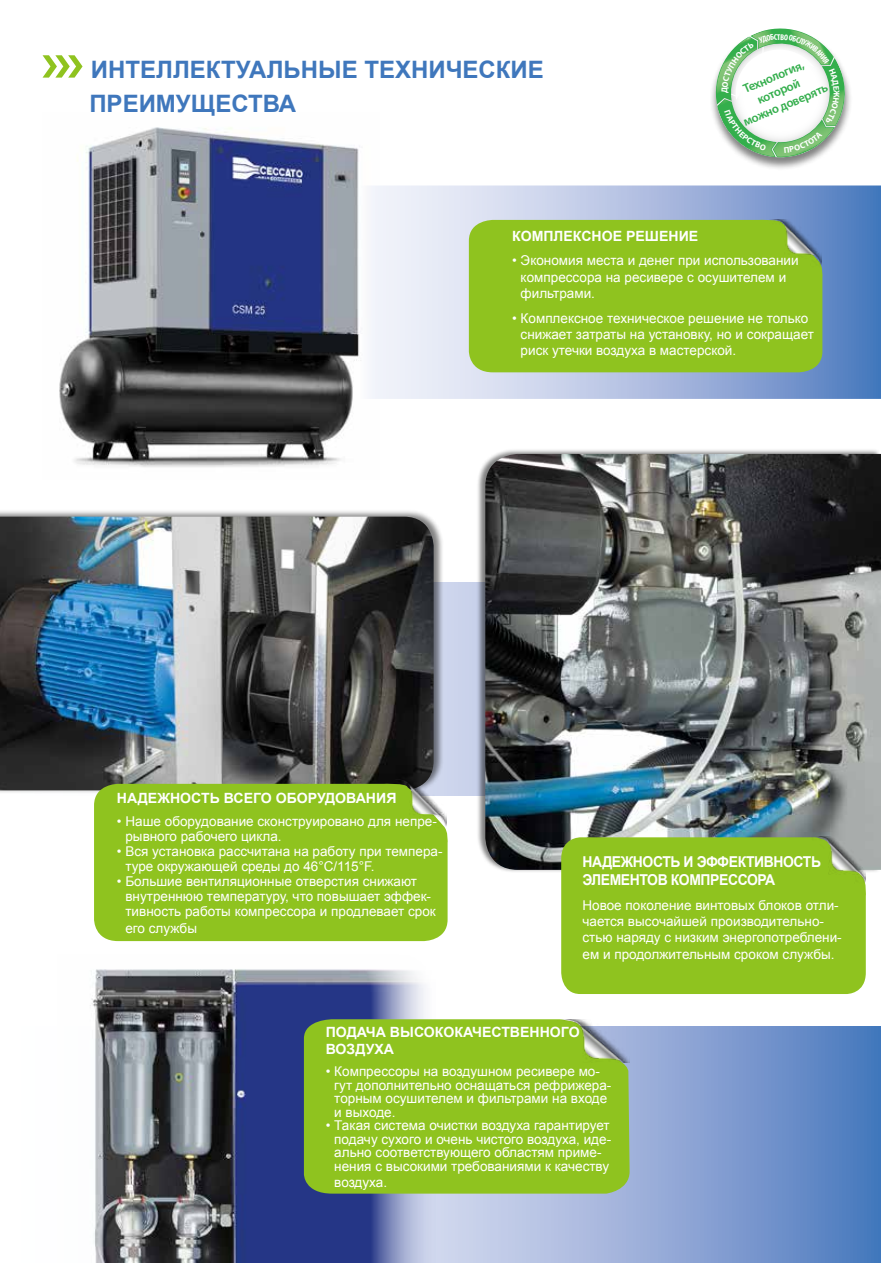
<style>
.page{position:relative;width:881px;height:1263px;background:#fff}
.page>*{position:absolute;margin:0;border:0;box-sizing:border-box;transform-origin:0 0}
.t1{font:700 24px/34.5px "Arial";color:#3f77bc}
.t2{font:700 15px/18px "Arial";letter-spacing:-.03em;color:#fff;scale:.93 1}
.t3{font:700 14.1px/17px "Arial";color:#fff}
.t4{font:13.5px/16.2px "Arial";color:#fff}
.t5{font:600 12.6px/15.1px "Myriad Pro";color:#33ae4c;text-align:center}
</style>
<div class="page">
<svg style="left:880px;top:185px;width:1px;height:84px"></svg>
<hr style="left:880px;top:1027px;width:1px;height:236px;background:#3f77bc">
<div style="left:0;top:583px;width:880px;height:212px;background:#cbd3eb"></div>
<svg style="left:381px;top:186px;width:499px;height:212px"></svg>
<svg style="left:440px;top:1027px;width:440px;height:236px"></svg>
<div style="left:0;top:509px;width:444px;height:285px;background:#000;opacity:.5"></div>
<img style="left:0;top:517px;width:433px;height:273px">
<div style="left:94px;top:783px;width:354px;height:158px;background:#8fc31f"></div>
<img style="left:368px;top:780px;width:78px;height:54px">
<div style="left:468px;top:219px;width:355px;height:153px;background:#8fc31f"></div>
<img style="left:742px;top:219px;width:79px;height:55px">
<img style="left:91px;top:969px;width:349px;height:294px">
<div style="left:476px;top:448px;width:404px;height:426px;background:#000;opacity:.5"></div>
<img style="left:485px;top:454px;width:395px;height:416px">
<div style="left:561px;top:837px;width:305px;height:157px;background:#8fc31f"></div>
<img style="left:804px;top:836px;width:61px;height:63px">
<div style="left:304px;top:1019px;width:325px;height:174px;background:#8fc31f"></div>
<img style="left:550px;top:1020px;width:79px;height:43px">
<img style="left:59px;top:127px;width:322px;height:340px">
<div style="left:708px;top:27px;width:144px;height:144px;background:#000;opacity:.5"></div>
<svg style="left:43px;top:55px;width:39px;height:23px"></svg>
<svg style="left:708px;top:27px;width:144px;height:139px"></svg>
<h1 class="t1" style="left:89px;top:53px;width:456px">ИНТЕЛЛЕКТУАЛЬНЫЕ ТЕХНИЧЕСКИЕ<br>ПРЕИМУЩЕСТВА</h1>
<p class="t5" style="left:728px;top:87px;width:92px;rotate:-23deg">Технология, которой<br>можно доверять</p>
<p class="t3" style="left:512px;top:228px;width:188px">КОМПЛЕКСНОЕ РЕШЕНИЕ</p>
<p class="t4" style="left:520px;top:253px;width:279px;text-indent:-9px">• Экономия места и денег при использовании компрессора на ресивере с осушителем и фильтрами.</p>
<p class="t4" style="left:520px;top:310px;width:295px;text-indent:-9px">• Комплексное техническое решение не только снижает затраты на установку, но и сокращает риск утечки воздуха в мастерской.</p>
<p class="t3" style="left:117px;top:790px;width:281px">НАДЕЖНОСТЬ ВСЕГО ОБОРУДОВАНИЯ</p>
<p class="t4" style="left:125px;top:814px;width:313px;line-height:15px;text-indent:-9px">• Наше оборудование сконструировано для непре&shy;рывного рабочего цикла.</p>
<p class="t4" style="left:125px;top:844px;width:318px;line-height:15px;text-indent:-8px">• Вся установка рассчитана на работу при темпера&shy;туре окружающей среды до 46°C/115°F.</p>
<p class="t4" style="left:125px;top:874px;width:312px;line-height:15.5px;text-indent:-9px">• Большие вентиляционные отверстия снижают внутреннюю температуру, что повышает эффек&shy;тивность работы компрессора и продлевает срок его службы</p>
<p class="t2" style="left:582px;top:853px;width:258px">НАДЕЖНОСТЬ И ЭФФЕКТИВНОСТЬ<br>ЭЛЕМЕНТОВ КОМПРЕССОРА</p>
<p class="t4" style="left:582px;top:897px;width:261px">Новое поколение винтовых блоков отли&shy;чается высочайшей производительно&shy;стью наряду с низким энергопотреблени&shy;ем и продолжительным сроком службы.</p>
<p class="t3" style="left:326px;top:1024px;width:255px">ПОДАЧА ВЫСОКОКАЧЕСТВЕННОГО<br>ВОЗДУХА</p>
<p class="t4" style="left:334px;top:1065px;width:278px;line-height:13.5px;text-indent:-9px">• Компрессоры на воздушном ресивере мо&shy;гут дополнительно оснащаться рефрижера&shy;торным осушителем и фильтрами на входе и выходе.</p>
<p class="t4" style="left:334px;top:1119px;width:278px;line-height:13.5px;text-indent:-9px">• Такая система очистки воздуха гарантирует подачу сухого и очень чистого воздуха, иде&shy;ально соответствующего областям приме&shy;нения с высокими требованиями к качеству</p>
<p class="t4" style="left:334px;top:1174px;width:54px">воздуха.</p>
</div>
